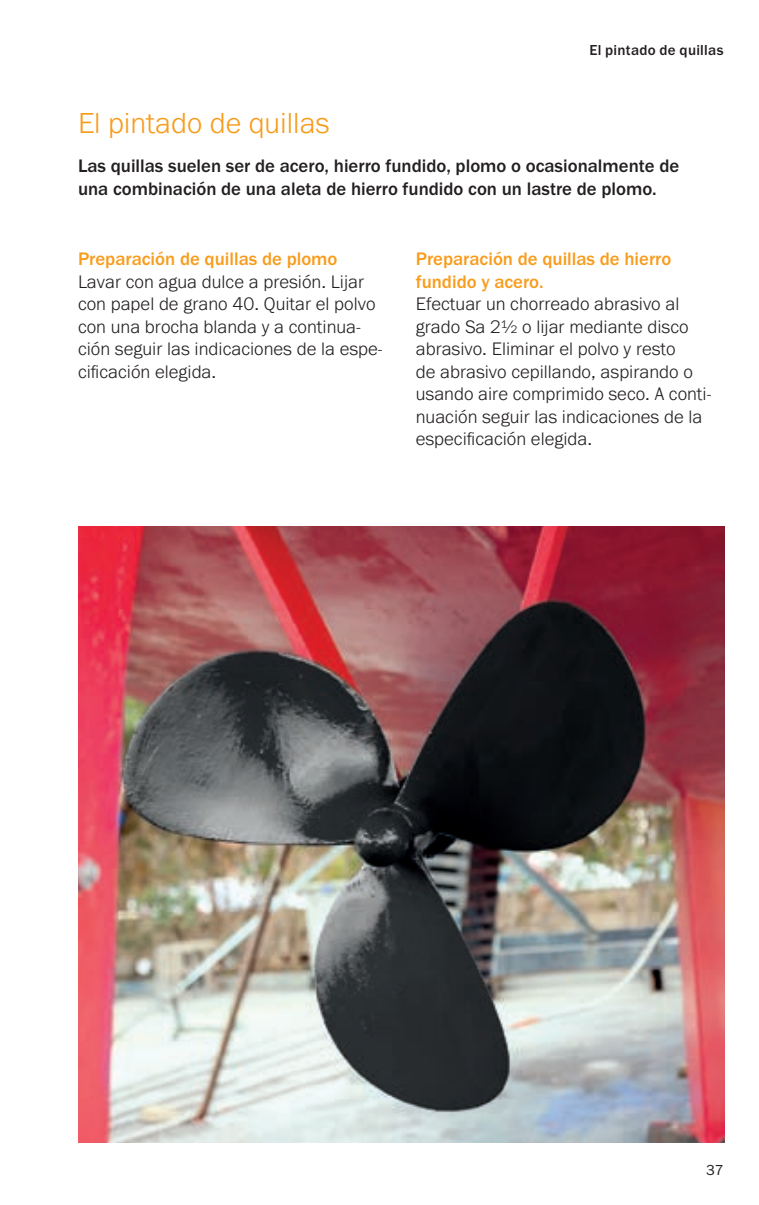
<style>
.page{position:relative;width:759px;height:1205px;background:#fff}
.page>*{position:absolute;margin:0;border:0;box-sizing:border-box;transform-origin:0 0}
.Overskrift_-_SE{font:300 30px "Franklin Gothic URW";color:#f89c1c}
.Brødtekst_-_SE{font:300 18.75px/22.5px "Franklin Gothic URW";color:#231f20}
.Manchet_-_SE{font:500 18.75px/22.5px "Franklin Gothic URW";color:#231f20}
.Mellemrubrik_-_SE{font:500 18.75px/22.5px "Franklin Gothic URW";color:#f89c1c}
.t1{font:500 15px "Franklin Gothic URW";letter-spacing:.02em;color:#231f20}
.t2{font:15px "Franklin Gothic URW Boo";color:#231f20}
</style>
<div class="page">
<img style="left:79px;top:526px;width:644px;height:617px">
<p class="t1" style="left:589px;top:40px;width:136px">El pintado de quillas</p>
<p class="Overskrift_-_SE" style="left:78px;top:105px;width:253px">El pintado de quillas</p>
<p class="Manchet_-_SE" style="left:78px;top:155px;width:602px">Las quillas suelen ser de acero, hierro fundido, plomo o ocasionalmente de una combinación de una aleta de hierro fundido con un lastre de plomo.</p>
<p class="Mellemrubrik_-_SE" style="left:78px;top:247px;width:261px">Preparación de quillas de plomo</p>
<p class="Brødtekst_-_SE" style="left:78px;top:270px;width:306px">Lavar con agua dulce a presión. Lijar con papel de grano 40. Quitar el polvo con una brocha blanda y a continua&shy;ción seguir las indicaciones de la espe&shy;cificación elegida.</p>
<p class="Mellemrubrik_-_SE" style="left:415px;top:247px;width:257px">Preparación de quillas de hierro fundido y acero.</p>
<p class="Brødtekst_-_SE" style="left:415px;top:292px;width:297px">Efectuar un chorreado abrasivo al grado Sa 2½ o lijar mediante disco abrasivo. Eliminar el polvo y resto<br>de abrasivo cepillando, aspirando o usando aire comprimido seco. A conti&shy;nuación seguir las indicaciones de la especificación elegida.</p>
<p class="t2" style="left:705px;top:1160px;width:19px">37</p>
</div>
